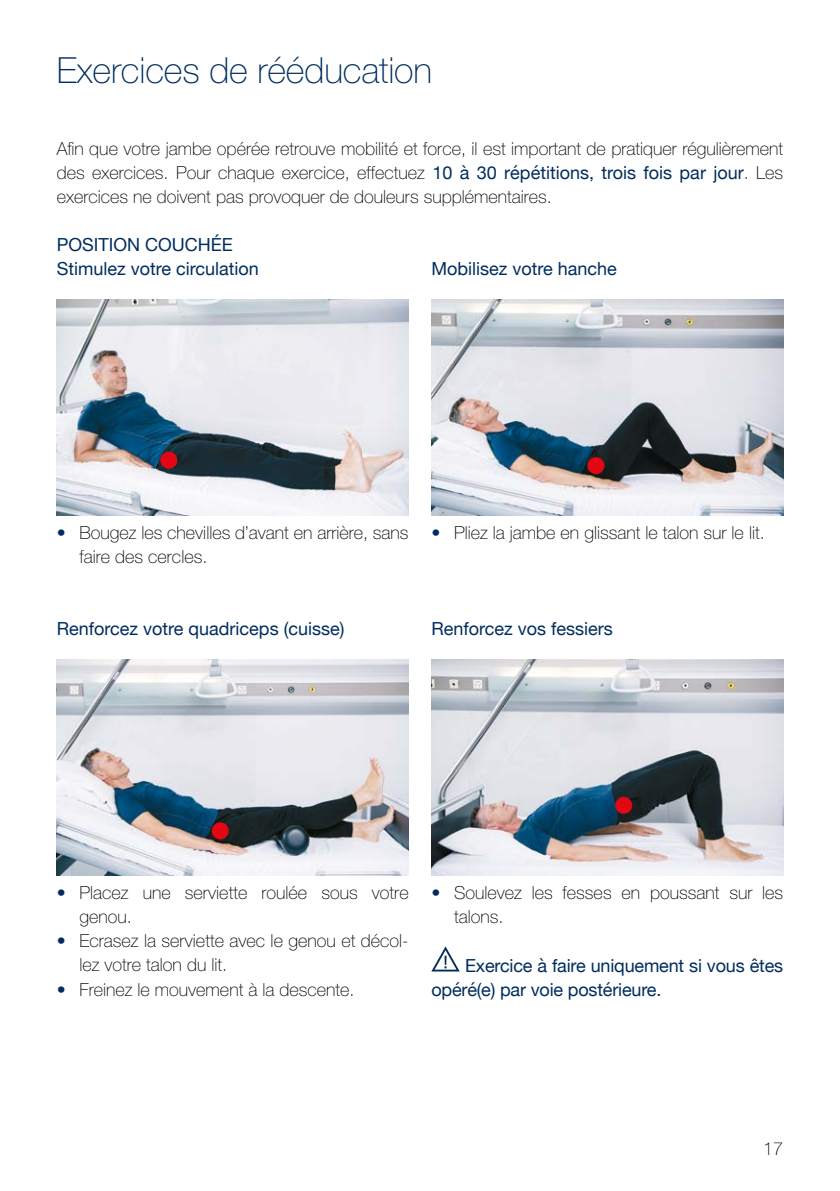
<style>
.page{position:relative;width:840px;height:1191px;background:#fff}
.page>*{position:absolute;margin:0;border:0;box-sizing:border-box;transform-origin:0 0}
.t1{font:100 36px "Helvetica Neue";letter-spacing:-.005em;color:#002d5e}
.t2{font:100 18px/24px "Helvetica Neue";color:#000}
.t3{font:18px/24px "Helvetica Neue";color:#002d5e}
.s1{font-weight:400;color:#002d5e}
.s2{color:#002d5e}
</style>
<div class="page">
<img style="left:57px;top:299px;width:351px;height:216px">
<img style="left:431px;top:659px;width:351px;height:216px">
<img style="left:431px;top:299px;width:351px;height:216px">
<img style="left:57px;top:659px;width:351px;height:216px">
<div style="left:160px;top:452px;width:17px;height:17px;background:#e30613;border-radius:50%"></div>
<div style="left:587px;top:457px;width:17px;height:17px;background:#e30613;border-radius:50%"></div>
<div style="left:615px;top:797px;width:17px;height:17px;background:#e30613;border-radius:50%"></div>
<div style="left:211px;top:822px;width:17px;height:17px;background:#e30613;border-radius:50%"></div>
<svg style="left:431px;top:946px;width:28px;height:25px"></svg>
<h1 class="t1" style="left:57px;top:50px;width:376px">Exercices de rééducation</h1>
<p class="t2" style="left:57px;top:137px;width:727px;text-align:justify">Afin que votre jambe opérée retrouve mobilité et force, il est important de pratiquer régulièrement des exercices. Pour chaque exercice, effectuez <span class="s1">10 à 30 répétitions, trois fois par jour</span>. Les exercices ne doivent pas provoquer de douleurs supplémentaires.</p>
<p class="t3" style="left:57px;top:234px;width:204px">POSITION COUCHÉE<br>Stimulez votre circulation</p>
<p class="t3" style="left:431px;top:258px;width:187px">Mobilisez votre hanche</p>
<p class="t2" style="left:79px;top:521px;width:330px;text-indent:-23px"><span class="s2">•</span> Bougez les chevilles d’avant en arrière, sans faire des cercles.</p>
<p class="t2" style="left:431px;top:521px;width:334px"><span class="s2">•</span> Pliez la jambe en glissant le talon sur le lit.</p>
<p class="t3" style="left:57px;top:618px;width:289px">Renforcez votre quadriceps (cuisse)</p>
<p class="t3" style="left:431px;top:618px;width:183px">Renforcez vos fessiers</p>
<p class="t2" style="left:79px;top:881px;width:330px;text-indent:-23px"><span class="s2">•</span> Placez une serviette roulée sous votre genou.</p>
<p class="t2" style="left:79px;top:929px;width:330px;text-indent:-23px"><span class="s2">•</span> Ecrasez la serviette avec le genou et décol&shy;lez votre talon du lit.</p>
<p class="t2" style="left:57px;top:977px;width:299px"><span class="s2">•</span> Freinez le mouvement à la descente.</p>
<p class="t2" style="left:454px;top:881px;width:330px;text-indent:-23px"><span class="s2">•</span> Soulevez les fesses en poussant sur les talons.</p>
<p class="t3" style="left:431px;top:954px;width:353px;text-indent:34px">Exercice à faire uniquement si vous êtes opéré(e) par voie postérieure.</p>
<p class="t2" style="left:762px;top:1136px;width:22px">17</p>
</div>
